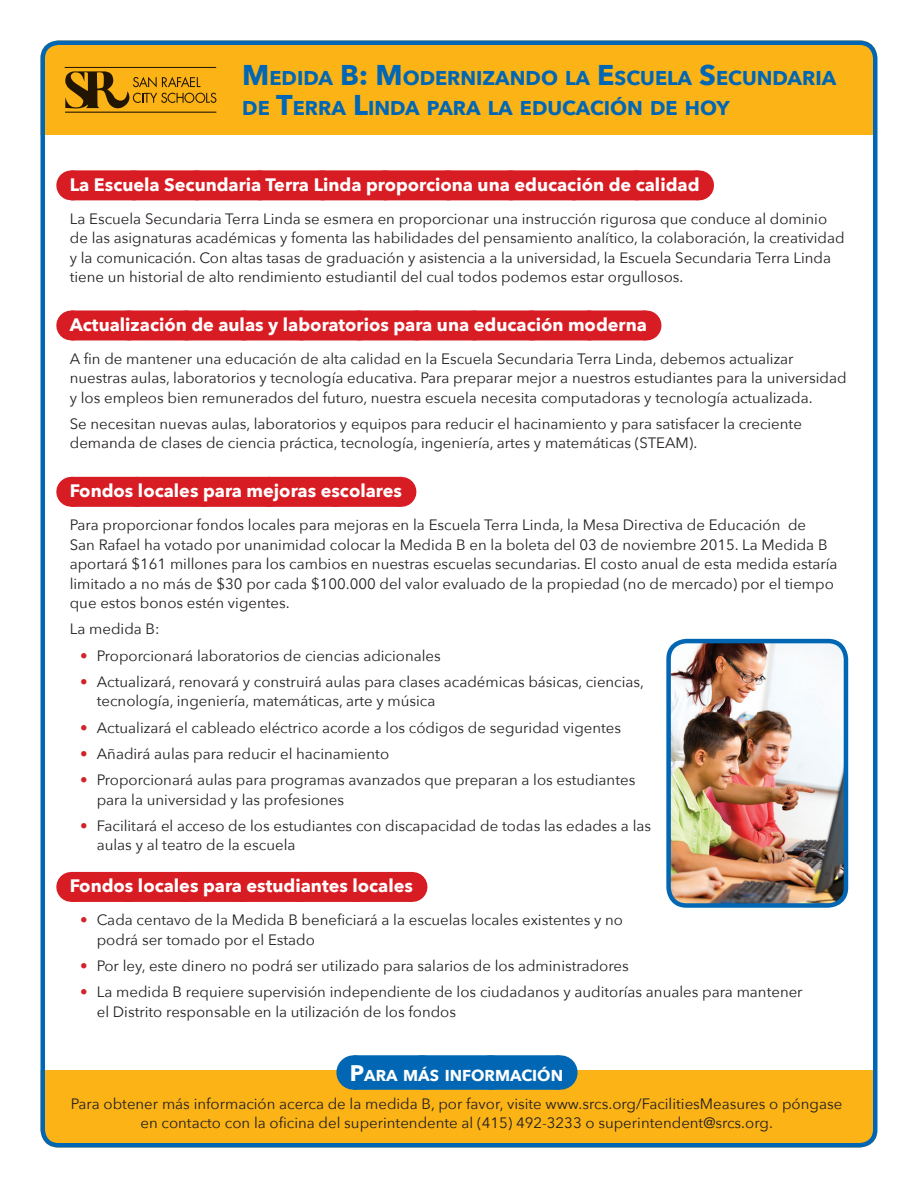
<style>
.page{position:relative;width:918px;height:1188px;background:#fff}
.page>*{position:absolute;margin:0;border:0;box-sizing:border-box;transform-origin:0 0}
.t1{font:700 19.95px/30px "Avenir Next";color:#0167b4}
.t2{font:700 18px "Avenir Next";color:#fff}
.t3{font:700 15.75px "Avenir Next";color:#fff}
.t4{font:15px/19.5px "Avenir Next";color:#231f20}
.s1{font-size:28.5px}
.s2{color:#d1232a}
.s3{font-size:22.5px}
</style>
<div class="page">
<div style="left:40px;top:1070px;width:838px;height:78px;background:#fbb316"></div>
<div style="left:40px;top:40px;width:838px;height:95px;background:#fbb316"></div>
<div style="left:41px;top:40px;width:836px;height:1108px;border:4px solid #0167b4;border-radius:16px"></div>
<div style="left:71px;top:170px;width:627px;height:30px;background:#d81c23"></div>
<svg style="left:134px;top:170px;width:533px;height:1px"></svg>
<hr style="left:698px;top:170px;width:1px;height:30px;background:#d81c23">
<div style="left:71px;top:310px;width:575px;height:30px;background:#d81c23"></div>
<svg style="left:129px;top:310px;width:488px;height:1px"></svg>
<hr style="left:646px;top:310px;width:1px;height:30px;background:#d81c23">
<div style="left:71px;top:477px;width:329px;height:30px;background:#d81c23"></div>
<svg style="left:138px;top:506px;width:230px;height:1px"></svg>
<hr style="left:400px;top:477px;width:1px;height:30px;background:#d81c23">
<div style="left:71px;top:872px;width:340px;height:30px;background:#d81c23"></div>
<svg style="left:133px;top:901px;width:250px;height:1px"></svg>
<hr style="left:411px;top:872px;width:1px;height:30px;background:#d81c23">
<svg style="left:65px;top:71px;width:151px;height:38px"></svg>
<hr style="left:65px;top:67px;width:151px;height:1px;background:#231f20">
<hr style="left:65px;top:112px;width:151px;height:1px;background:#231f20">
<img style="left:671px;top:641px;width:172px;height:262px">
<div style="left:666px;top:639px;width:182px;height:269px;border:4px solid #0167b4;border-radius:18px"></div>
<div style="left:354px;top:1055px;width:205px;height:35px;background:#0167b4"></div>
<svg style="left:422px;top:1055px;width:103px;height:35px"></svg>
<hr style="left:559px;top:1055px;width:1px;height:35px;background:#0167b4">
<p class="t1" style="left:242px;top:62px;width:595px"><span class="s1">M</span>EDIDA <span class="s1">B: M</span>ODERNIZANDO LA <span class="s1">E</span>SCUELA <span class="s1">S</span>ECUNDARIA<br>DE <span class="s1">T</span>ERRA <span class="s1">L</span>INDA PARA LA EDUCACIÓN DE HOY</p>
<p class="t2" style="left:70px;top:173px;width:631px">La Escuela Secundaria Terra Linda proporciona una educación de calidad</p>
<p class="t4" style="left:70px;top:209px;width:776px">La Escuela Secundaria Terra Linda se esmera en proporcionar una instrucción rigurosa que conduce al dominio de las asignaturas académicas y fomenta las habilidades del pensamiento analítico, la colaboración, la creatividad y la comunicación. Con altas tasas de graduación y asistencia a la universidad, la Escuela Secundaria Terra Linda tiene un historial de alto rendimiento estudiantil del cual todos podemos estar orgullosos.</p>
<p class="t2" style="left:70px;top:313px;width:579px">Actualización de aulas y laboratorios para una educación moderna</p>
<p class="t4" style="left:70px;top:349px;width:778px">A fin de mantener una educación de alta calidad en la Escuela Secundaria Terra Linda, debemos actualizar nuestras aulas, laboratorios y tecnología educativa. Para preparar mejor a nuestros estudiantes para la universidad y los empleos bien remunerados del futuro, nuestra escuela necesita computadoras y tecnología actualizada.</p>
<p class="t4" style="left:70px;top:414px;width:734px">Se necesitan nuevas aulas, laboratorios y equipos para reducir el hacinamiento y para satisfacer la creciente demanda de clases de ciencia práctica, tecnología, ingeniería, artes y matemáticas (STEAM).</p>
<p class="t2" style="left:70px;top:480px;width:334px">Fondos locales para mejoras escolares</p>
<p class="t4" style="left:70px;top:515px;width:769px">Para proporcionar fondos locales para mejoras en la Escuela Terra Linda, la Mesa Directiva de Educación de<br>San Rafael ha votado por unanimidad colocar la Medida B en la boleta del 03 de noviembre 2015. La Medida B aportará $161 millones para los cambios en nuestras escuelas secundarias. El costo anual de esta medida estaría limitado a no más de $30 por cada $100.000 del valor evaluado de la propiedad (no de mercado) por el tiempo que estos bonos estén vigentes.</p>
<p class="t4" style="left:70px;top:619px;width:91px">La medida B:</p>
<p class="t4" style="left:80px;top:646px;width:362px"><span class="s2">•</span> Proporcionará laboratorios de ciencias adicionales</p>
<p class="t4" style="left:97px;top:672px;width:549px;text-indent:-16px"><span class="s2">•</span> Actualizará, renovará y construirá aulas para clases académicas básicas, ciencias, tecnología, ingeniería, matemáticas, arte y música</p>
<p class="t4" style="left:80px;top:718px;width:542px"><span class="s2">•</span> Actualizará el cableado eléctrico acorde a los códigos de seguridad vigentes</p>
<p class="t4" style="left:80px;top:744px;width:310px"><span class="s2">•</span> Añadirá aulas para reducir el hacinamiento</p>
<p class="t4" style="left:97px;top:770px;width:540px;text-indent:-16px"><span class="s2">•</span> Proporcionará aulas para programas avanzados que preparan a los estudiantes para la universidad y las profesiones</p>
<p class="t4" style="left:97px;top:816px;width:556px;text-indent:-16px"><span class="s2">•</span> Facilitará el acceso de los estudiantes con discapacidad de todas las edades a las aulas y al teatro de la escuela</p>
<p class="t2" style="left:70px;top:875px;width:345px">Fondos locales para estudiantes locales</p>
<p class="t4" style="left:97px;top:910px;width:528px;text-indent:-16px"><span class="s2">•</span> Cada centavo de la Medida B beneficiará a la escuelas locales existentes y no podrá ser tomado por el Estado</p>
<p class="t4" style="left:80px;top:956px;width:550px"><span class="s2">•</span> Por ley, este dinero no podrá ser utilizado para salarios de los administradores</p>
<p class="t4" style="left:97px;top:982px;width:707px;text-indent:-16px"><span class="s2">•</span> La medida B requiere supervisión independiente de los ciudadanos y auditorías anuales para mantener el Distrito responsable en la utilización de los fondos</p>
<p class="t3" style="left:350px;top:1066px;width:215px"><span class="s3">P</span>ARA MÁS INFORMACIÓN</p>
<p class="t4" style="left:71px;top:1094px;width:773px;text-align:center">Para obtener más información acerca de la medida B, por favor, visite www.srcs.org/FacilitiesMeasures o póngase en contacto con la oficina del superintendente al (415) 492-3233 o superintendent@srcs.org.</p>
</div>
